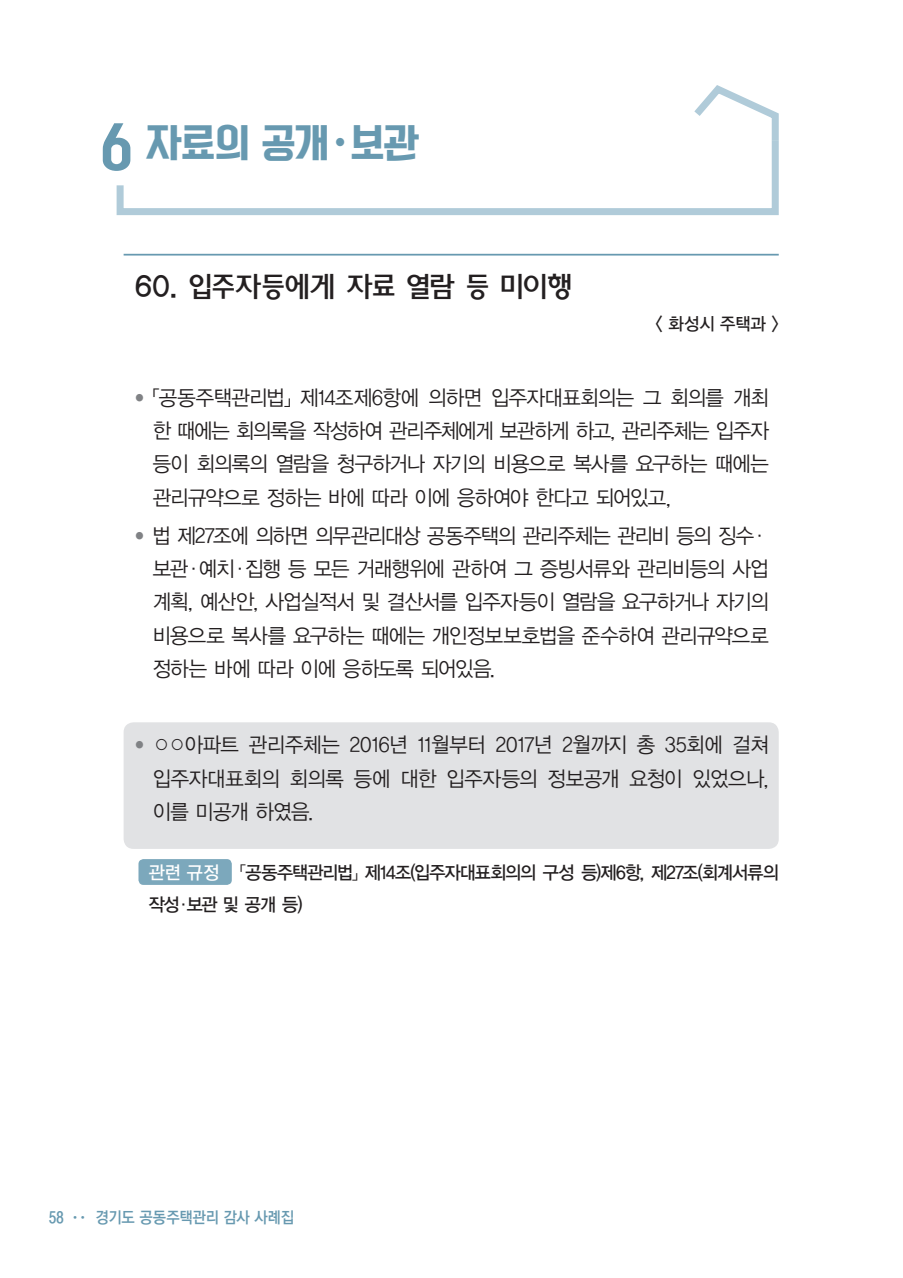
<style>
.page{position:relative;width:903px;height:1278px;background:#fff}
.page>*{position:absolute;margin:0;border:0;box-sizing:border-box;transform-origin:0 0}
.t1{font:50.75px "Korean YNSJG5 R";color:#6799b0}
.t2{font:36.75px "Korean YNSJG5 R";letter-spacing:-.025em;color:#6799b0}
.t3{font:28px "Korean AGD B";letter-spacing:-.02em;color:#231f20}
.t4{font:21px/33.2px "YDVYGO12";letter-spacing:-.03em;color:#231f20;text-align:justify;scale:.95 1}
.t5{font:18.38px/32.7px "YDVYGO13";letter-spacing:-.05em;color:#231f20;scale:.95 1}
.t6{font:17.5px "YDVYGO13";letter-spacing:-.01em;color:#231f20;scale:.95 1}
.t7{font:15.75px "YDVYGO540";letter-spacing:-.025em;color:#6799b0;scale:.95 1}
.t8{font:15.75px "YDVYGO540";letter-spacing:-.025em;color:#6799b0}
.s1{font-size:14px;color:#808285}
.s2{color:#fff}
</style>
<div class="page">
<div style="left:124px;top:722px;width:654px;height:126px;background:#e1e2e4;border-radius:10px"></div>
<hr style="left:124px;top:254px;width:654px;height:1px;background:#6799b0">
<div style="left:138px;top:859px;width:94px;height:25px;background:#7ca8bc;border-radius:5px"></div>
<svg style="left:694px;top:85px;width:85px;height:48px"></svg>
<svg style="left:116px;top:133px;width:663px;height:83px"></svg>
<h1 class="t1" style="left:101px;top:120px;width:33px">6</h1>
<h2 class="t2" style="left:146px;top:123px;width:274px">자료의 공개·보관</h2>
<h3 class="t3" style="left:135px;top:271px;width:439px">60. 입주자등에게 자료 열람 등 미이행</h3>
<p class="t6" style="left:655px;top:312px;width:131px">&lt; 화성시 주택과 &gt;</p>
<p class="t4" style="left:153px;top:379px;width:650px;text-indent:-19px"><span class="s1">●</span> 「공동주택관리법」 제14조제6항에 의하면 입주자대표회의는 그 회의를 개최 한 때에는 회의록을 작성하여 관리주체에게 보관하게 하고, 관리주체는 입주자 등이 회의록의 열람을 청구하거나 자기의 비용으로 복사를 요구하는 때에는 관리규약으로 정하는 바에 따라 이에 응하여야 한다고 되어있고,</p>
<p class="t4" style="left:153px;top:517px;width:650px;text-indent:-19px"><span class="s1">●</span> 법 제27조에 의하면 의무관리대상 공동주택의 관리주체는 관리비 등의 징수· 보관·예치·집행 등 모든 거래행위에 관하여 그 증빙서류와 관리비등의 사업 계획, 예산안, 사업실적서 및 결산서를 입주자등이 열람을 요구하거나 자기의 비용으로 복사를 요구하는 때에는 개인정보보호법을 준수하여 관리규약으로 정하는 바에 따라 이에 응하도록 되어있음.</p>
<p class="t4" style="left:153px;top:727px;width:650px;text-indent:-19px"><span class="s1">●</span> ○○아파트 관리주체는 2016년 11월부터 2017년 2월까지 총 35회에 걸쳐 입주자대표회의 회의록 등에 대한 입주자등의 정보공개 요청이 있었으나, 이를 미공개 하였음.</p>
<p class="t5" style="left:148px;top:854px;width:665px"><span class="s2">관련 규정</span> 「공동주택관리법」 제14조(입주자대표회의의 구성 등)제6항, 제27조(회계서류의 작성·보관 및 공개 등)</p>
<p class="t8" style="left:49px;top:1206px;width:16px">58</p>
<p class="t7" style="left:73px;top:1206px;width:234px"><sup>●</sup> <sup>●</sup> 경기도 공동주택관리 감사 사례집</p>
</div>
